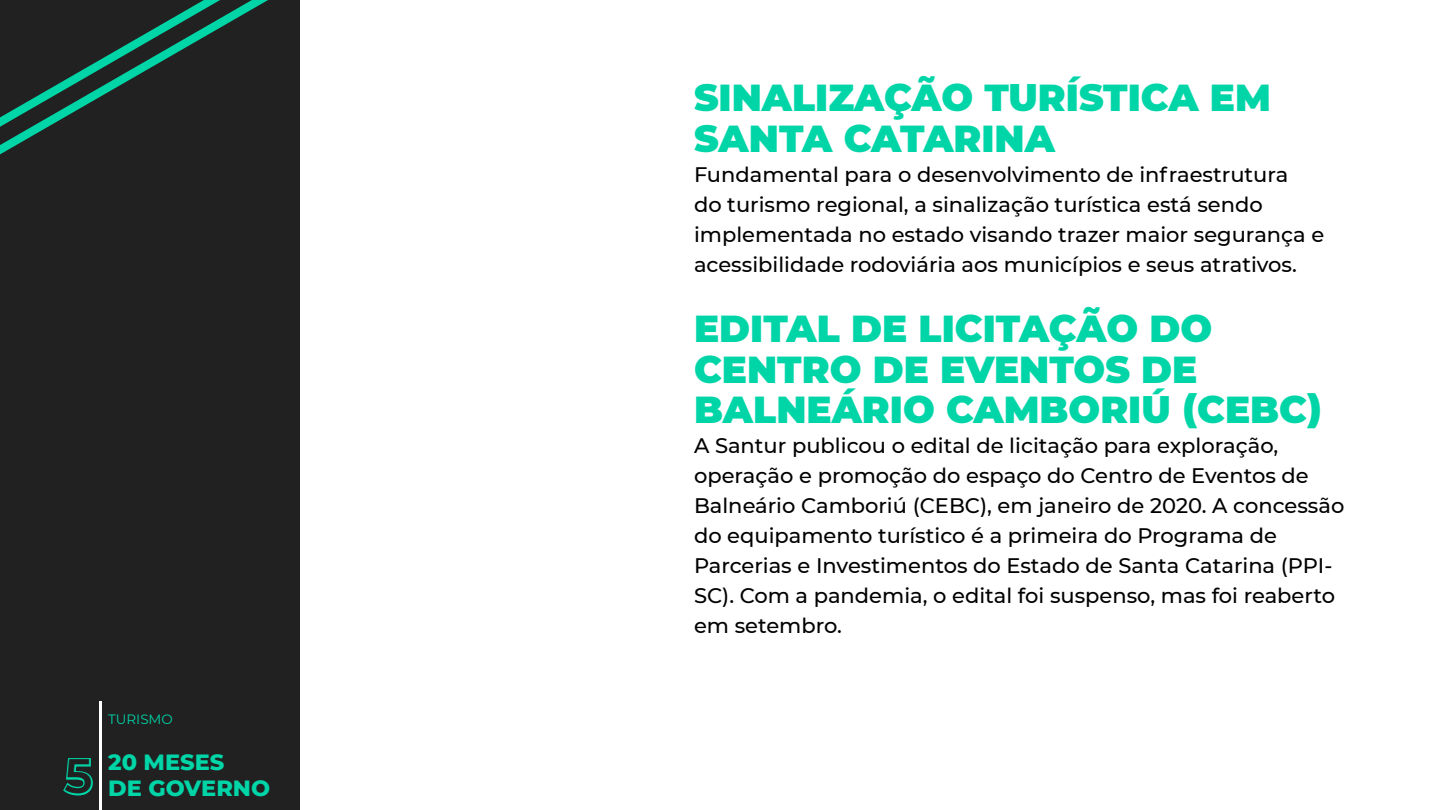
<style>
.page{position:relative;width:1440px;height:810px;background:#fff}
.page>*{position:absolute;margin:0;border:0;box-sizing:border-box;transform-origin:0 0}
.t1{font:900 37.5px/40.5px "Montserrat";color:#00d5a8}
.t2{font:800 22.5px/25.5px "Montserrat";color:#00d5a8;text-align:center}
.t3{font:500 21px/30px "Montserrat";color:#000}
.t4{font:13.5px "Montserrat";color:#00d5a8}
.s1{font-weight:600;font-size:48.15px;color:#212121}
</style>
<div class="page">
<div style="left:0;top:0;width:300px;height:810px;background:#212121"></div>
<svg style="left:0;top:0;width:268px;height:155px"></svg>
<svg style="left:63px;top:758px;width:30px;height:38px"></svg>
<hr style="left:99px;top:701px;width:3px;height:109px;background:#fff">
<p class="t4" style="left:108px;top:710px;width:66px">TURISMO</p>
<p class="t2" style="left:65px;top:748px;width:207px">20 MESES<br><span class="s1">5</span> DE GOVERNO</p>
<h1 class="t1" style="left:694px;top:75px;width:578px">SINALIZAÇÃO TURÍSTICA EM<br>SANTA CATARINA</h1>
<p class="t3" style="left:694px;top:159px;width:632px">Fundamental para o desenvolvimento de infraestrutura<br>do turismo regional, a sinalização turística está sendo implementada no estado visando trazer maior segurança e acessibilidade rodoviária aos municípios e seus atrativos.</p>
<h1 class="t1" style="left:694px;top:306px;width:630px">EDITAL DE LICITAÇÃO DO<br>CENTRO DE EVENTOS DE<br>BALNEÁRIO CAMBORIÚ (CEBC)</h1>
<p class="t3" style="left:694px;top:430px;width:652px">A Santur publicou o edital de licitação para exploração, operação e promoção do espaço do Centro de Eventos de Balneário Camboriú (CEBC), em janeiro de 2020. A concessão do equipamento turístico é a primeira do Programa de Parcerias e Investimentos do Estado de Santa Catarina (PPI-SC). Com a pandemia, o edital foi suspenso, mas foi reaberto em setembro.</p>
</div>
